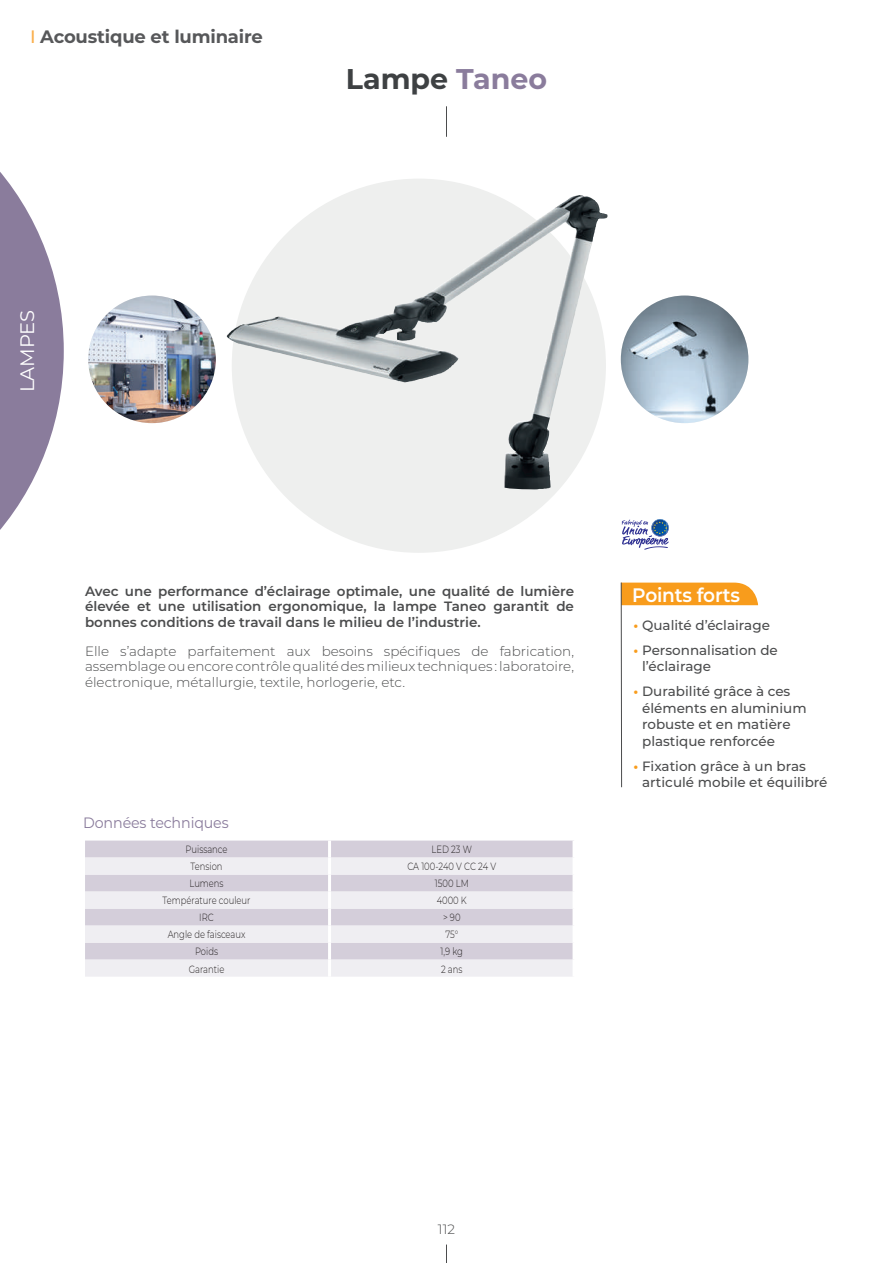
<style>
.page{position:relative;width:893px;height:1263px;background:#fff}
.page>*{position:absolute;margin:0;border:0;box-sizing:border-box;transform-origin:0 0}
.t1{font:700 28.5px "Montserrat";color:#3e4143}
.t2{font:600 19.5px "Montserrat";letter-spacing:-.01em;color:#fff;scale:.95 1}
.t3{font:19.5px "Montserrat";letter-spacing:-.01em;color:#fff}
.t4{font:700 18px "Montserrat";letter-spacing:-.01em;color:#57585a}
.t5{font:15px "Montserrat";letter-spacing:-.01em;color:#8a7c9c;scale:.95 1}
.t6{font:300 13.5px/15.8px "Montserrat";color:#4b4c4d;text-align:justify}
.t7{font:500 13.5px/16.5px "Montserrat";color:#4b4c4d}
.t8{font:600 13.5px/15.8px "Montserrat";color:#4b4c4d;text-align:justify}
.t9{font:300 10.5px "Montserrat";color:#231f20;scale:.8 1}
.s1{font-weight:500;color:#faae4b}
.s2{color:#8a7c9c}
.s3{font-weight:700;color:#f89c1c}
</style>
<div class="page">
<svg style="left:446px;top:1244px;width:1px;height:19px"></svg>
<svg style="left:232px;top:179px;width:374px;height:374px;background:#dddfde"></svg>
<div style="left:85px;top:840px;width:488px;height:17px;background:#d4ceda"></div>
<svg style="left:85px;top:857px;width:488px;height:120px;background:#e4e0e8"></svg>
<hr style="left:328px;top:840px;width:3px;height:17px;background:#fff">
<hr style="left:328px;top:857px;width:3px;height:17px;background:#fff">
<hr style="left:328px;top:874px;width:3px;height:17px;background:#fff">
<hr style="left:328px;top:891px;width:3px;height:18px;background:#fff">
<hr style="left:328px;top:909px;width:3px;height:17px;background:#fff">
<hr style="left:328px;top:926px;width:3px;height:17px;background:#fff">
<hr style="left:328px;top:943px;width:3px;height:17px;background:#fff">
<hr style="left:328px;top:960px;width:3px;height:17px;background:#fff">
<div style="left:622px;top:583px;width:136px;height:22px;background:#f89c1c"></div>
<hr style="left:621px;top:583px;width:1px;height:204px;background:#4b4c4d">
<img style="left:470px;top:196px;width:103px;height:69px">
<svg style="left:0;top:172px;width:64px;height:358px"></svg>
<hr style="left:446px;top:106px;width:1px;height:31px;background:#4b4c4d">
<svg style="left:622px;top:519px;width:47px;height:31px"></svg>
<img style="left:88px;top:296px;width:128px;height:127px;border-radius:64px">
<img style="left:621px;top:296px;width:127px;height:127px;border-radius:64px">
<h3 class="t4" style="left:30px;top:24px;width:234px"><span class="s1">I</span> Acoustique et luminaire</h3>
<h1 class="t1" style="left:346px;top:58px;width:203px">Lampe <span class="s2">Taneo</span></h1>
<h2 class="t3" style="left:14px;top:392px;width:83px;rotate:-90deg">LAMPES</h2>
<p class="t8" style="left:85px;top:582px;width:491px">Avec une performance d’éclairage optimale, une qualité de lumière élevée et une utilisation ergonomique, la lampe Taneo garantit de bonnes conditions de travail dans le milieu de l’industrie.</p>
<p class="t6" style="left:85px;top:643px;width:490px">Elle s’adapte parfaitement aux besoins spécifiques de fabrication, assemblage ou encore contrôle qualité des milieux techniques : laboratoire, électronique, métallurgie, textile, horlogerie, etc.</p>
<p class="t5" style="left:83px;top:812px;width:155px">Données techniques</p>
<p class="t9" style="left:186px;top:842px;width:54px">Puissance</p>
<p class="t9" style="left:432px;top:842px;width:52px">LED 23 W</p>
<p class="t9" style="left:191px;top:859px;width:42px">Tension</p>
<p class="t9" style="left:407px;top:859px;width:112px">CA 100-240 V CC 24 V</p>
<p class="t9" style="left:189px;top:876px;width:44px">Lumens</p>
<p class="t9" style="left:435px;top:876px;width:44px">1500 LM</p>
<p class="t9" style="left:163px;top:893px;width:111px">Température couleur</p>
<p class="t9" style="left:437px;top:893px;width:39px">4000 K</p>
<p class="t9" style="left:199px;top:910px;width:20px">IRC</p>
<p class="t9" style="left:443px;top:910px;width:23px">&gt; 90</p>
<p class="t9" style="left:168px;top:928px;width:99px">Angle de faisceaux</p>
<p class="t9" style="left:445px;top:928px;width:17px">75°</p>
<p class="t9" style="left:195px;top:945px;width:30px">Poids</p>
<p class="t9" style="left:441px;top:945px;width:29px">1,9 kg</p>
<p class="t9" style="left:189px;top:962px;width:46px">Garantie</p>
<p class="t9" style="left:441px;top:962px;width:28px">2 ans</p>
<h2 class="t2" style="left:632px;top:581px;width:115px">Points forts</h2>
<p class="t7" style="left:633px;top:616px;width:138px"><span class="s3">•</span> Qualité d’éclairage</p>
<p class="t7" style="left:642px;top:641px;width:137px;text-indent:-9px"><span class="s3">•</span> Personnalisation de l’éclairage</p>
<p class="t7" style="left:642px;top:683px;width:166px;text-indent:-9px"><span class="s3">•</span> Durabilité grâce à ces éléments en aluminium robuste et en matière plastique renforcée</p>
<p class="t7" style="left:642px;top:757px;width:187px;text-indent:-9px"><span class="s3">•</span> Fixation grâce à un bras articulé mobile et équilibré</p>
<p class="t6" style="left:438px;top:1220px;width:19px">112</p>
</div>
